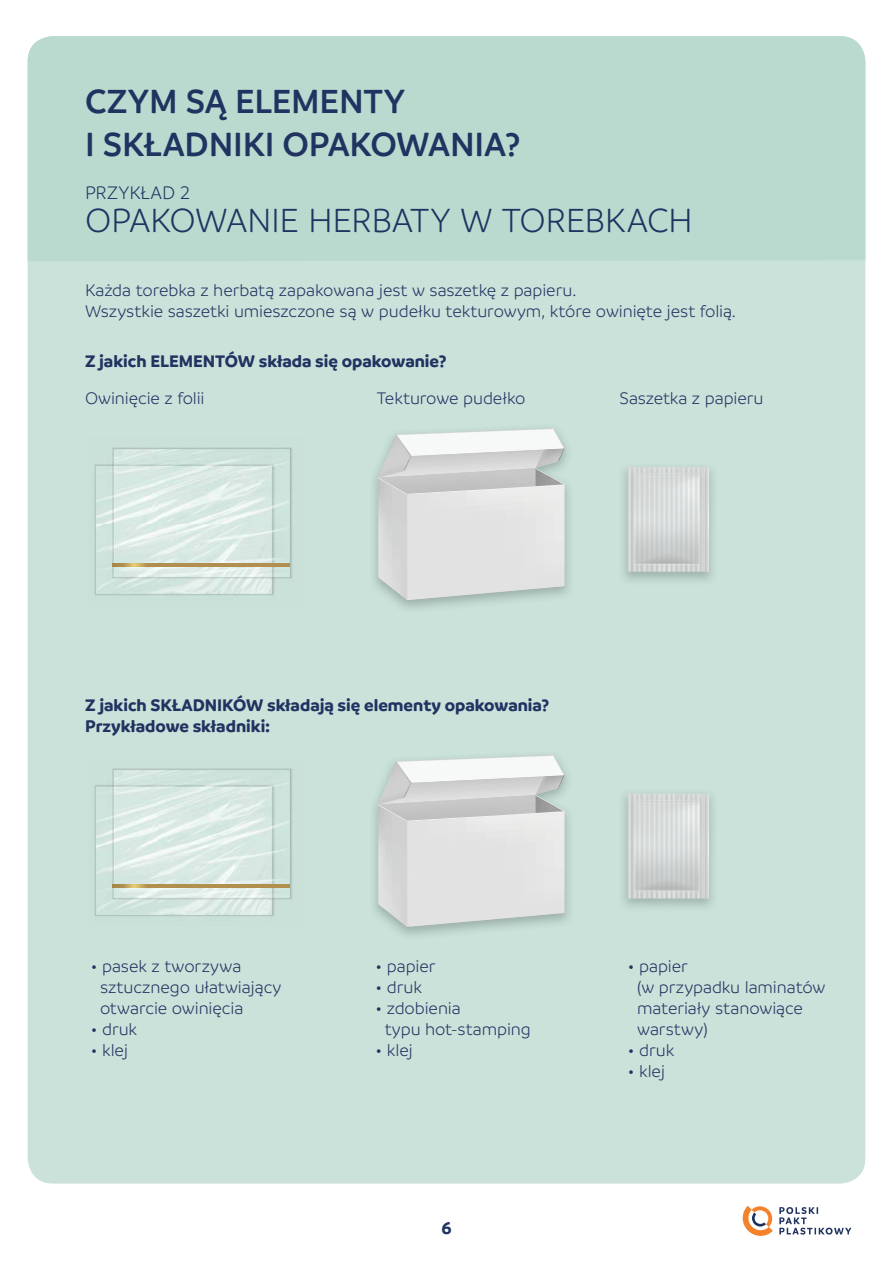
<style>
.page{position:relative;width:893px;height:1263px;background:#fff}
.page>*{position:absolute;margin:0;border:0;box-sizing:border-box;transform-origin:0 0}
.t1{font:600 36px/43.2px "Branding";letter-spacing:-.005em;color:#203361}
.t2{font:300 36px "Branding";letter-spacing:-.015em;color:#203361}
.t3{font:300 19.5px "Branding";color:#203361}
.t4{font:300 18px/21px "Branding";letter-spacing:-.005em;color:#203361}
.t5{font:700 18px/21px "Branding";color:#203361}
</style>
<div class="page">
<svg style="left:743px;top:1206px;width:30px;height:30px"></svg>
<svg style="left:779px;top:1207px;width:72px;height:27px"></svg>
<div style="left:28px;top:36px;width:837px;height:1147px;background:#cae2da;border-radius:26px"></div>
<div style="left:28px;top:36px;width:837px;height:225px;background:#badacf"></div>
<svg style="left:378px;top:428px;width:187px;height:172px;background:#dbdddc"></svg>
<svg style="left:378px;top:755px;width:187px;height:172px;background:#dbdddc"></svg>
<img style="left:708px;top:467px;width:1px;height:105px">
<img style="left:628px;top:467px;width:4px;height:105px">
<svg style="left:633px;top:467px;width:67px;height:5px"></svg>
<img style="left:700px;top:467px;width:8px;height:97px">
<svg style="left:629px;top:564px;width:79px;height:9px"></svg>
<img style="left:633px;top:472px;width:68px;height:94px">
<img style="left:708px;top:794px;width:1px;height:104px">
<img style="left:628px;top:794px;width:4px;height:104px">
<svg style="left:633px;top:794px;width:67px;height:5px"></svg>
<img style="left:700px;top:794px;width:8px;height:97px">
<svg style="left:629px;top:891px;width:79px;height:8px"></svg>
<img style="left:633px;top:799px;width:68px;height:94px">
<img style="left:94px;top:447px;width:199px;height:149px">
<svg style="left:113px;top:564px;width:177px;height:3px"></svg>
<img style="left:94px;top:768px;width:199px;height:149px">
<svg style="left:113px;top:884px;width:177px;height:3px"></svg>
<h1 class="t1" style="left:85px;top:83px;width:437px">CZYM SĄ ELEMENTY<br>I SKŁADNIKI OPAKOWANIA?</h1>
<p class="t3" style="left:85px;top:185px;width:107px">PRZYKŁAD 2</p>
<h1 class="t2" style="left:85px;top:206px;width:609px">OPAKOWANIE HERBATY W TOREBKACH</h1>
<p class="t4" style="left:85px;top:282px;width:652px">Każda torebka z herbatą zapakowana jest w saszetkę z papieru.<br>Wszystkie saszetki umieszczone są w pudełku tekturowym, które owinięte jest folią.</p>
<p class="t5" style="left:85px;top:352px;width:363px">Z jakich ELEMENTÓW składa się opakowanie?</p>
<p class="t4" style="left:85px;top:389px;width:121px">Owinięcie z folii</p>
<p class="t4" style="left:377px;top:389px;width:150px">Tekturowe pudełko</p>
<p class="t4" style="left:619px;top:389px;width:146px">Saszetka z papieru</p>
<p class="t5" style="left:85px;top:696px;width:465px">Z jakich SKŁADNIKÓW składają się elementy opakowania?<br>Przykładowe składniki:</p>
<p class="t4" style="left:100px;top:957px;width:183px;text-indent:-9px">• pasek z tworzywa sztucznego ułatwiający otwarcie owinięcia</p>
<p class="t4" style="left:91px;top:1020px;width:48px">• druk</p>
<p class="t4" style="left:91px;top:1041px;width:39px">• klej</p>
<p class="t4" style="left:376px;top:957px;width:61px">• papier</p>
<p class="t4" style="left:376px;top:978px;width:48px">• druk</p>
<p class="t4" style="left:385px;top:999px;width:148px;text-indent:-9px">• zdobienia<br>typu hot-stamping</p>
<p class="t4" style="left:376px;top:1041px;width:39px">• klej</p>
<p class="t5" style="left:441px;top:1219px;width:12px">6</p>
<p class="t4" style="left:637px;top:957px;width:190px;text-indent:-9px">• papier<br>(w przypadku laminatów materiały stanowiące warstwy)</p>
<p class="t4" style="left:628px;top:1041px;width:48px">• druk</p>
<p class="t4" style="left:628px;top:1062px;width:39px">• klej</p>
</div>
